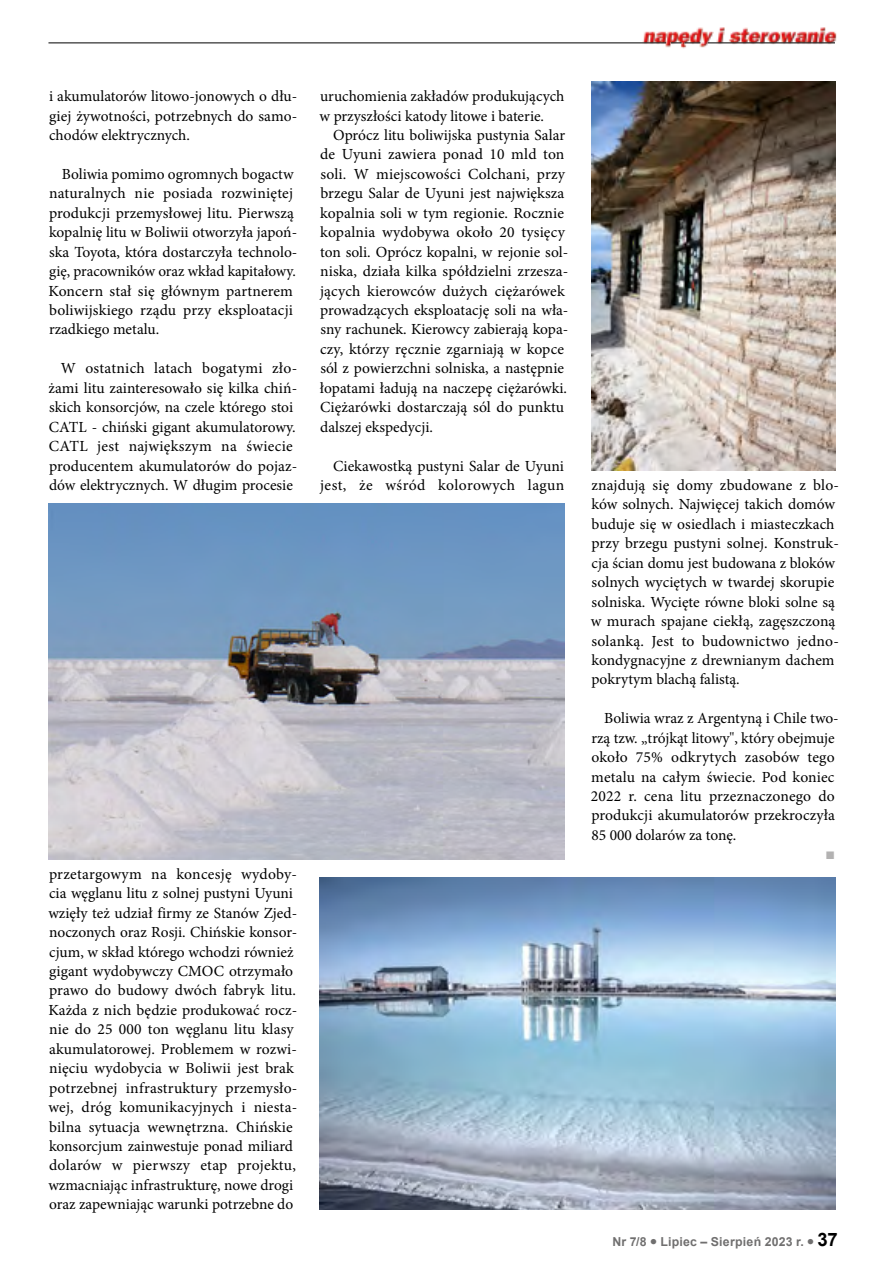
<style>
.page{position:relative;width:893px;height:1263px;background:#fff}
.page>*{position:absolute;margin:0;border:0;box-sizing:border-box;transform-origin:0 0}
.t1{font:15.45px/19.5px "Minion Pro";letter-spacing:.005em;color:#000}
.t2{font:700 12.3px "Arial";letter-spacing:.02em;color:#706f6f}
.t3{font:10.8px "Dixieland Normal";color:#b3b2b2}
.s1{font-size:18.45px;color:#000}
</style>
<div class="page">
<img style="left:641px;top:27px;width:196px;height:22px">
<hr style="left:48px;top:43px;width:618px;height:1px;background:#000">
<svg style="left:671px;top:43px;width:29px;height:1px"></svg>
<hr style="left:708px;top:43px;width:127px;height:1px;background:#000">
<img style="left:591px;top:82px;width:244px;height:388px">
<img style="left:48px;top:503px;width:517px;height:356px">
<img style="left:320px;top:877px;width:516px;height:332px">
<p class="t1" style="left:49px;top:86px;width:250px;text-align:justify">i akumulatorów litowo-jonowych o dłu&shy;giej żywotności, potrzebnych do samo&shy;chodów elektrycznych.</p>
<p class="t1" style="left:49px;top:164px;width:250px;text-indent:13px">Boliwia pomimo ogromnych bogactw naturalnych nie posiada rozwiniętej produkcji przemysłowej litu. Pierwszą kopalnię litu w Boliwii otworzyła japoń&shy;ska Toyota, która dostarczyła technolo&shy;gię, pracowników oraz wkład kapitałowy.<br>Koncern stał się głównym partnerem boliwijskiego rządu przy eksploatacji rzadkiego metalu.</p>
<p class="t1" style="left:49px;top:359px;width:250px;text-indent:12px">W ostatnich latach bogatymi zło&shy;żami litu zainteresowało się kilka chiń&shy;skich konsorcjów, na czele którego stoi CATL - chiński gigant akumulatorowy.<br>CATL jest największym na świecie producentem akumulatorów do pojaz&shy;dów elektrycznych. W długim procesie</p>
<p class="t1" style="left:320px;top:86px;width:246px">uruchomienia zakładów produkujących w przyszłości katody litowe i baterie.</p>
<p class="t1" style="left:320px;top:125px;width:250px;text-indent:13px">Oprócz litu boliwijska pustynia Salar de Uyuni zawiera ponad 10 mld ton soli. W miejscowości Colchani, przy brzegu Salar de Uyuni jest największa kopalnia soli w tym regionie. Rocznie kopalnia wydobywa około 20 tysięcy ton soli. Oprócz kopalni, w rejonie sol&shy;niska, działa kilka spółdzielni zrzesza&shy;jących kierowców dużych ciężarówek prowadzących eksploatację soli na wła&shy;sny rachunek. Kierowcy zabierają kopa&shy;czy, którzy ręcznie zgarniają w kopce sól z powierzchni solniska, a następnie łopatami ładują na naczepę ciężarówki.<br>Ciężarówki dostarczają sól do punktu dalszej ekspedycji.</p>
<p class="t1" style="left:320px;top:456px;width:246px;text-align:right">Ciekawostką pustyni Salar de Uyuni jest, że wśród kolorowych lagun</p>
<p class="t1" style="left:48px;top:864px;width:250px">przetargowym na koncesję wydoby&shy;cia węglanu litu z solnej pustyni Uyuni wzięły też udział firmy ze Stanów Zjed&shy;noczonych oraz Rosji. Chińskie konsor&shy;cjum, w skład którego wchodzi również gigant wydobywczy CMOC otrzymało prawo do budowy dwóch fabryk litu.<br>Każda z nich będzie produkować rocz&shy;nie do 25 000 ton węglanu litu klasy akumulatorowej. Problemem w rozwi&shy;nięciu wydobycia w Boliwii jest brak potrzebnej infrastruktury przemysło&shy;wej, dróg komunikacyjnych i niesta&shy;bilna sytuacja wewnętrzna. Chińskie konsorcjum zainwestuje ponad miliard dolarów w pierwszy etap projektu, wzmacniając infrastrukturę, nowe drogi oraz zapewniając warunki potrzebne do</p>
<p class="t1" style="left:591px;top:475px;width:250px">znajdują się domy zbudowane z blo&shy;ków solnych. Najwięcej takich domów buduje się w osiedlach i miasteczkach przy brzegu pustyni solnej. Konstruk&shy;cja ścian domu jest budowana z bloków solnych wyciętych w twardej skorupie solniska. Wycięte równe bloki solne są w murach spajane ciekłą, zagęszczoną solanką. Jest to budownictwo jedno&shy;kondygnacyjne z drewnianym dachem pokrytym blachą falistą.</p>
<p class="t1" style="left:591px;top:709px;width:249px;text-indent:13px">Boliwia wraz z Argentyną i Chile two&shy;rzą tzw. „trójkąt litowy", który obejmuje około 75% odkrytych zasobów tego metalu na całym świecie. Pod koniec 2022 r. cena litu przeznaczonego do produkcji akumulatorów przekroczyła 85 000 dolarów za tonę.</p>
<p class="t3" style="left:826px;top:850px;width:10px">n</p>
<p class="t2" style="left:612px;top:1234px;width:227px">Nr 7/8 ● Lipiec – Sierpień 2023 r. ● <span class="s1">37</span></p>
</div>
